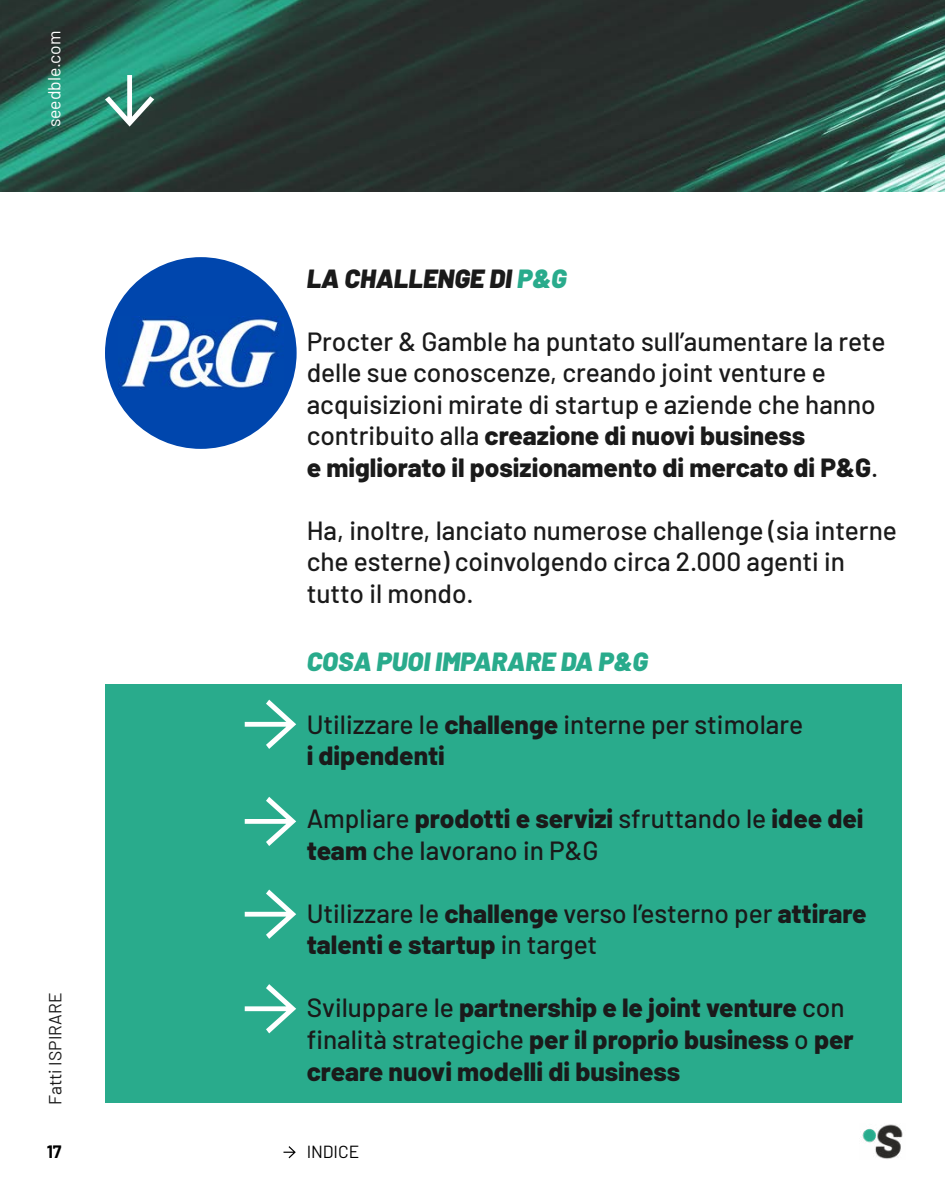
<style>
.page{position:relative;width:945px;height:1182px;background:#fff}
.page>*{position:absolute;margin:0;border:0;box-sizing:border-box;transform-origin:0 0}
.t1{font:500 26.25px/31.5px "Barlow";color:#1a1a1a}
.t2{font:800 26.25px/31.5px "Barlow";color:#1a1a1a}
.t3{font:italic 900 26.25px "Barlow";color:#29ab8c}
.t4{font:italic 900 26.25px "Barlow";color:#1a1a1a}
.t5{font:17.5px "Barlow";color:#1a1a1a}
.t6{font:17.5px "Barlow";color:#fff}
.t7{font:17.5px "Barlow";color:#000}
.t8{font:700 17.5px "Barlow";color:#000}
.s1{color:#29ab8c}
.s2{font-weight:800}
.s3{font-weight:500}
</style>
<div class="page">
<div style="left:105px;top:684px;width:796px;height:418px;background:#29ab8c"></div>
<div style="left:105px;top:257px;width:192px;height:192px;background:#0046ad;border-radius:50%"></div>
<img style="left:119px;top:316px;width:163px;height:74px">
<svg style="left:245px;top:796px;width:51px;height:50px"></svg>
<svg style="left:245px;top:699px;width:51px;height:49px"></svg>
<svg style="left:245px;top:889px;width:51px;height:49px"></svg>
<svg style="left:245px;top:984px;width:51px;height:49px"></svg>
<img style="left:0;top:0;width:945px;height:191px">
<svg style="left:105px;top:75px;width:49px;height:51px"></svg>
<img style="left:862px;top:1124px;width:41px;height:35px">
<svg style="left:284px;top:1146px;width:12px;height:12px"></svg>
<p class="t6" style="left:41px;top:127px;width:98px;rotate:-90deg">seedble.com</p>
<p class="t5" style="left:43px;top:1104px;width:113px;rotate:-90deg">Fatti ISPIRARE</p>
<p class="t4" style="left:307px;top:258px;width:262px">LA CHALLENGE DI <span class="s1">P&amp;G</span></p>
<p class="t1" style="left:307px;top:323px;width:580px">Procter &amp; Gamble ha puntato sull’aumentare la rete delle sue conoscenze, creando joint venture e acquisizioni mirate di startup e aziende che hanno contribuito alla <span class="s2">creazione di nuovi business<br>e migliorato il posizionamento di mercato di P&amp;G</span>.</p>
<p class="t1" style="left:307px;top:512px;width:592px">Ha, inoltre, lanciato numerose challenge (sia interne che esterne) coinvolgendo circa 2.000 agenti in tutto il mondo.</p>
<p class="t3" style="left:307px;top:641px;width:343px">COSA PUOI IMPARARE DA P&amp;G</p>
<p class="t1" style="left:307px;top:706px;width:498px">Utilizzare le <span class="s2">challenge</span> interne per stimolare <span class="s2">i dipendenti</span></p>
<p class="t1" style="left:307px;top:801px;width:558px">Ampliare <span class="s2">prodotti e servizi</span> sfruttando le <span class="s2">idee dei team</span> che lavorano in P&amp;G</p>
<p class="t1" style="left:307px;top:895px;width:562px">Utilizzare le <span class="s2">challenge</span> verso l’esterno per <span class="s2">attirare talenti e startup</span> in target</p>
<p class="t2" style="left:307px;top:990px;width:549px"><span class="s3">Sviluppare le</span> partnership e le joint venture <span class="s3">con finalità strategiche</span> per il proprio business <span class="s3">o</span> per creare nuovi modelli di business</p>
<p class="t8" style="left:47px;top:1138px;width:16px">17</p>
<p class="t7" style="left:307px;top:1139px;width:54px">INDICE</p>
</div>
